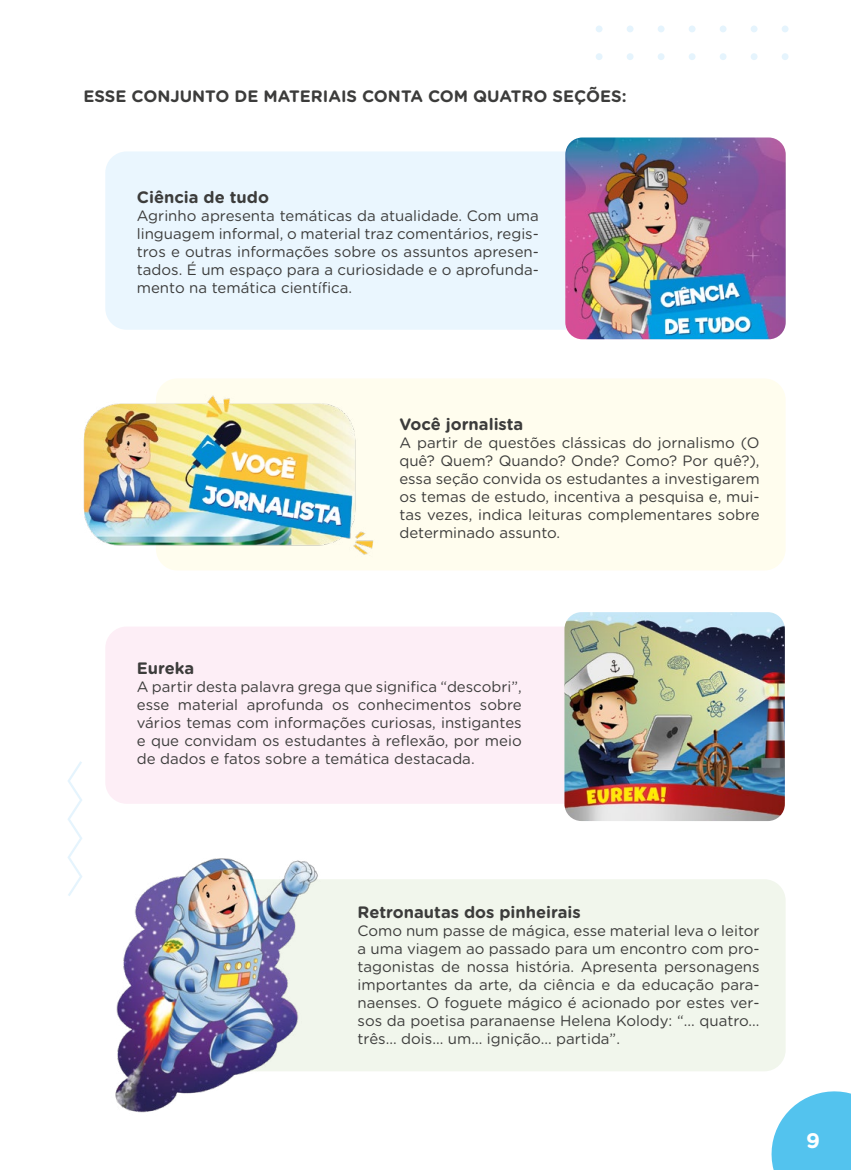
<style>
.page{position:relative;width:851px;height:1170px;background:#fff}
.page>*{position:absolute;margin:0;border:0;box-sizing:border-box;transform-origin:0 0}
.t1{font:700 21px "Gotham Rounded";color:#fff}
.t2{font:700 16.5px "Gotham Rounded";color:#3c3c3b}
.t3{font:15px/18px "Gotham Rounded";color:#3c3c3b;text-align:justify}
</style>
<div class="page">
<svg style="left:771px;top:1091px;width:79px;height:78px;background:#6dccf0"></svg>
<div style="left:595px;top:26px;width:7px;height:6px;background:#e5f4fd;border-radius:50%"></div>
<div style="left:626px;top:26px;width:7px;height:6px;background:#e5f4fd;border-radius:50%"></div>
<div style="left:657px;top:26px;width:7px;height:6px;background:#e5f4fd;border-radius:50%"></div>
<div style="left:688px;top:26px;width:7px;height:6px;background:#e5f4fd;border-radius:50%"></div>
<div style="left:719px;top:26px;width:7px;height:6px;background:#e5f4fd;border-radius:50%"></div>
<div style="left:750px;top:26px;width:7px;height:6px;background:#e5f4fd;border-radius:50%"></div>
<div style="left:781px;top:26px;width:7px;height:6px;background:#e5f4fd;border-radius:50%"></div>
<div style="left:595px;top:53px;width:7px;height:7px;background:#e5f4fd;border-radius:50%"></div>
<div style="left:626px;top:53px;width:7px;height:7px;background:#e5f4fd;border-radius:50%"></div>
<div style="left:657px;top:53px;width:7px;height:7px;background:#e5f4fd;border-radius:50%"></div>
<div style="left:688px;top:53px;width:7px;height:7px;background:#e5f4fd;border-radius:50%"></div>
<div style="left:719px;top:53px;width:7px;height:7px;background:#e5f4fd;border-radius:50%"></div>
<div style="left:750px;top:53px;width:7px;height:7px;background:#e5f4fd;border-radius:50%"></div>
<div style="left:781px;top:53px;width:7px;height:7px;background:#e5f4fd;border-radius:50%"></div>
<svg style="left:67px;top:761px;width:15px;height:135px"></svg>
<div style="left:156px;top:879px;width:629px;height:192px;background:#f1f6ec;border-radius:21px"></div>
<div style="left:105px;top:626px;width:629px;height:177px;background:#fdeef6;border-radius:21px"></div>
<div style="left:156px;top:378px;width:629px;height:192px;background:#fffdee;border-radius:21px"></div>
<div style="left:105px;top:151px;width:629px;height:179px;background:#eaf6fe;border-radius:21px"></div>
<img style="left:115px;top:858px;width:203px;height:255px">
<img style="left:564px;top:612px;width:220px;height:209px">
<img style="left:565px;top:137px;width:220px;height:202px">
<img style="left:83px;top:382px;width:291px;height:185px">
<p class="t2" style="left:83px;top:84px;width:544px">ESSE CONJUNTO DE MATERIAIS CONTA COM QUATRO SEÇÕES:</p>
<p class="t2" style="left:137px;top:185px;width:134px">Ciência de tudo</p>
<p class="t3" style="left:137px;top:206px;width:403px">Agrinho apresenta temáticas da atualidade. Com uma linguagem informal, o material traz comentários, regis&shy;tros e outras informações sobre os assuntos apresen&shy;tados. É um espaço para a curiosidade e o aprofunda&shy;mento na temática científica.</p>
<p class="t2" style="left:399px;top:411px;width:125px">Você jornalista</p>
<p class="t3" style="left:399px;top:432px;width:362px">A partir de questões clássicas do jornalismo (O quê? Quem? Quando? Onde? Como? Por quê?), essa seção convida os estudantes a investigarem os temas de estudo, incentiva a pesquisa e, mui&shy;tas vezes, indica leituras complementares sobre determinado assunto.</p>
<p class="t2" style="left:137px;top:655px;width:59px">Eureka</p>
<p class="t3" style="left:137px;top:676px;width:386px">A partir desta palavra grega que significa “descobri”, esse material aprofunda os conhecimentos sobre vários temas com informações curiosas, instigantes e que convidam os estudantes à reflexão, por meio de dados e fatos sobre a temática destacada.</p>
<p class="t2" style="left:357px;top:899px;width:225px">Retronautas dos pinheirais</p>
<p class="t3" style="left:357px;top:920px;width:403px">Como num passe de mágica, esse material leva o leitor a uma viagem ao passado para um encontro com pro&shy;tagonistas de nossa história. Apresenta personagens importantes da arte, da ciência e da educação para&shy;naenses. O foguete mágico é acionado por estes ver&shy;sos da poetisa paranaense Helena Kolody: “... quatro... três... dois... um... ignição... partida”.</p>
<h1 class="t1" style="left:806px;top:1125px;width:15px">9</h1>
</div>
